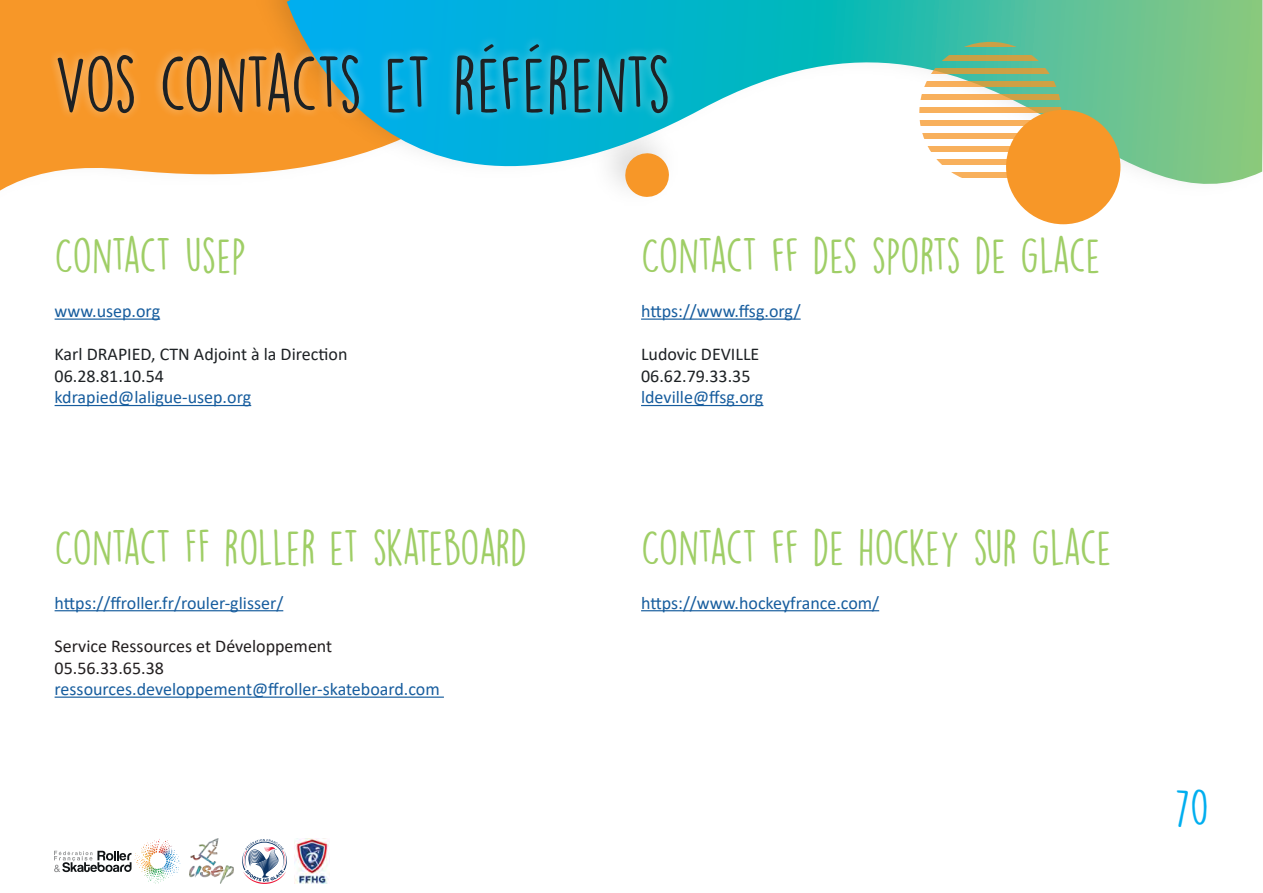
<style>
.page{position:relative;width:1263px;height:893px;background:#fff}
.page>*{position:absolute;margin:0;border:0;box-sizing:border-box;transform-origin:0 0}
.t1{font:72px "DK Lemon Yellow Sun";letter-spacing:-.03em;color:#1d2124}
.t2{font:45px "DK Lemon Yellow Sun";letter-spacing:-.03em;color:#9fce66}
.t3{font:45px "DK Lemon Yellow Sun";color:#00aeef}
.t4{font:18px "Calibri";color:#175d9e}
.t5{font:18px/21.6px "Calibri";color:#1d2124}
.t6{font:18px/21.6px "Calibri";color:#231f20}
</style>
<div class="page">
<svg style="left:0;top:0;width:239px;height:320px"></svg>
<img style="left:239px;top:0;width:48px;height:174px">
<svg style="left:287px;top:0;width:975px;height:225px"></svg>
<div style="left:1006px;top:110px;width:114px;height:114px;background:#f79728;border-radius:50%"></div>
<svg style="left:919px;top:55px;width:142px;height:5px"></svg>
<svg style="left:919px;top:42px;width:142px;height:5px"></svg>
<svg style="left:919px;top:68px;width:142px;height:5px"></svg>
<svg style="left:919px;top:81px;width:142px;height:6px"></svg>
<svg style="left:919px;top:94px;width:142px;height:6px"></svg>
<svg style="left:919px;top:107px;width:142px;height:6px"></svg>
<svg style="left:919px;top:120px;width:112px;height:6px"></svg>
<svg style="left:919px;top:133px;width:98px;height:6px"></svg>
<svg style="left:919px;top:146px;width:91px;height:6px"></svg>
<svg style="left:919px;top:159px;width:88px;height:6px"></svg>
<svg style="left:919px;top:172px;width:88px;height:6px"></svg>
<svg style="left:54px;top:839px;width:127px;height:45px"></svg>
<img style="left:190px;top:839px;width:44px;height:44px">
<svg style="left:242px;top:839px;width:45px;height:45px"></svg>
<img style="left:295px;top:839px;width:35px;height:44px">
<hr style="left:55px;top:319px;width:105px;height:1px;background:#175d9e">
<hr style="left:55px;top:405px;width:196px;height:1px;background:#175d9e">
<hr style="left:55px;top:610px;width:228px;height:1px;background:#175d9e">
<hr style="left:55px;top:697px;width:389px;height:1px;background:#175d9e">
<hr style="left:641px;top:319px;width:160px;height:1px;background:#175d9e">
<hr style="left:641px;top:405px;width:122px;height:1px;background:#175d9e">
<hr style="left:641px;top:610px;width:238px;height:1px;background:#175d9e">
<div style="left:49px;top:35px;width:628px;height:89px;background:#fff;opacity:.5"></div>
<h1 class="t1" style="left:54px;top:41px;width:619px">VOS CONTACTS ET RÉFÉRENTS</h1>
<h2 class="t2" style="left:55px;top:228px;width:193px">CONTACT USEP</h2>
<p class="t4" style="left:55px;top:299px;width:107px">www.usep.org</p>
<p class="t5" style="left:55px;top:343px;width:294px">Karl DRAPIED, CTN Adjoint à la Direction<br>06.28.81.10.54</p>
<p class="t4" style="left:55px;top:385px;width:198px">kdrapied@laligue-usep.org</p>
<h2 class="t2" style="left:55px;top:520px;width:474px">CONTACT FF ROLLER ET SKATEBOARD</h2>
<p class="t4" style="left:55px;top:590px;width:230px">https://ffroller.fr/rouler-glisser/</p>
<p class="t6" style="left:55px;top:635px;width:279px">Service Ressources et Développement<br>05.56.33.65.38</p>
<p class="t4" style="left:55px;top:677px;width:387px">ressources.developpement@ffroller-skateboard.com</p>
<h2 class="t2" style="left:641px;top:228px;width:461px">CONTACT FF DES SPORTS DE GLACE</h2>
<p class="t4" style="left:641px;top:299px;width:161px">https://www.ffsg.org/</p>
<p class="t5" style="left:641px;top:343px;width:120px">Ludovic DEVILLE<br>06.62.79.33.35</p>
<p class="t4" style="left:641px;top:385px;width:124px">ldeville@ffsg.org</p>
<h2 class="t2" style="left:641px;top:520px;width:472px">CONTACT FF DE HOCKEY SUR GLACE</h2>
<p class="t4" style="left:641px;top:590px;width:240px">https://www.hockeyfrance.com/</p>
<h2 class="t3" style="left:1175px;top:781px;width:36px">70</h2>
</div>
